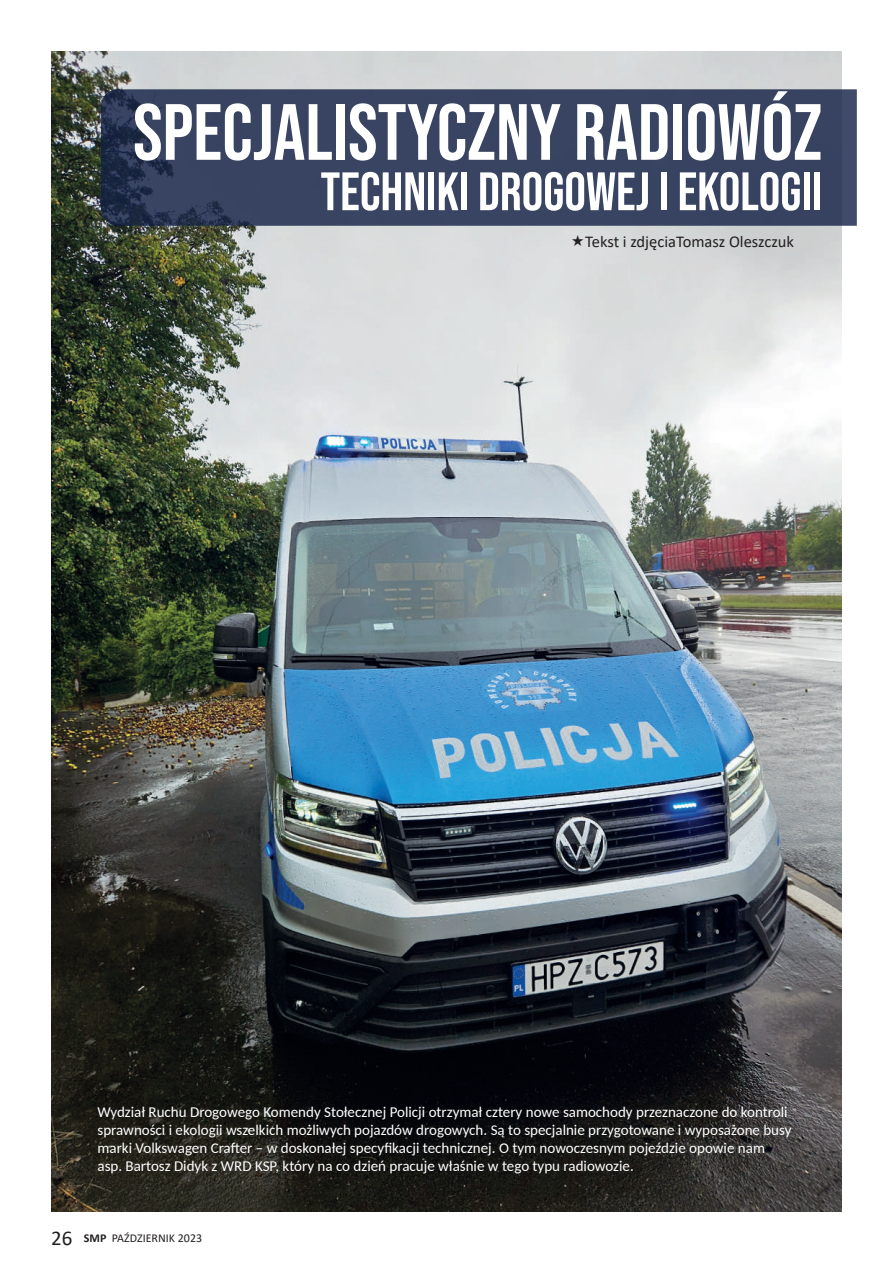
<style>
.page{position:relative;width:893px;height:1263px;background:#fff}
.page>*{position:absolute;margin:0;border:0;box-sizing:border-box;transform-origin:0 0}
.t1{font:79.5px "Bebas Neue";color:#fff}
.t2{font:54px "Bebas Neue";color:#fff}
.t3{font:16.5px "Calibri";color:#231f20}
.t4{font:15px/18px "Carlito";color:#fff}
.t5{font:12px "Calibri";color:#231f20}
.s1{font-size:21px}
.s2{font-weight:700}
</style>
<div class="page">
<img style="left:51px;top:51px;width:791px;height:1161px">
<svg style="left:101px;top:89px;width:756px;height:137px;background:#374260"></svg>
<svg style="left:572px;top:234px;width:12px;height:11px"></svg>
<h1 class="t1" style="left:133px;top:87px;width:691px">SPECJALISTYCZNY RADIOWÓZ</h1>
<h2 class="t2" style="left:321px;top:161px;width:503px">TECHNIKI DROGOWEJ I EKOLOGII</h2>
<p class="t3" style="left:585px;top:230px;width:210px">Tekst i zdjęciaTomasz Oleszczuk</p>
<p class="t4" style="left:98px;top:1102px;width:695px">Wydział Ruchu Drogowego Komendy Stołecznej Policji otrzymał cztery nowe samochody przeznaczone do kontroli sprawności i ekologii wszelkich możliwych pojazdów drogowych. Są to specjalnie przygotowane i wyposażone busy marki Volkswagen Crafter – w doskonałej specyfikacji technicznej. O tym nowoczesnym pojeździe opowie nam asp. Bartosz Didyk z WRD KSP, który na co dzień pracuje właśnie w tego typu radiowozie.</p>
<p class="t5" style="left:51px;top:1229px;width:153px"><span class="s1">26</span> <span class="s2">SMP</span> PAŹDZIERNIK 2023</p>
</div>
